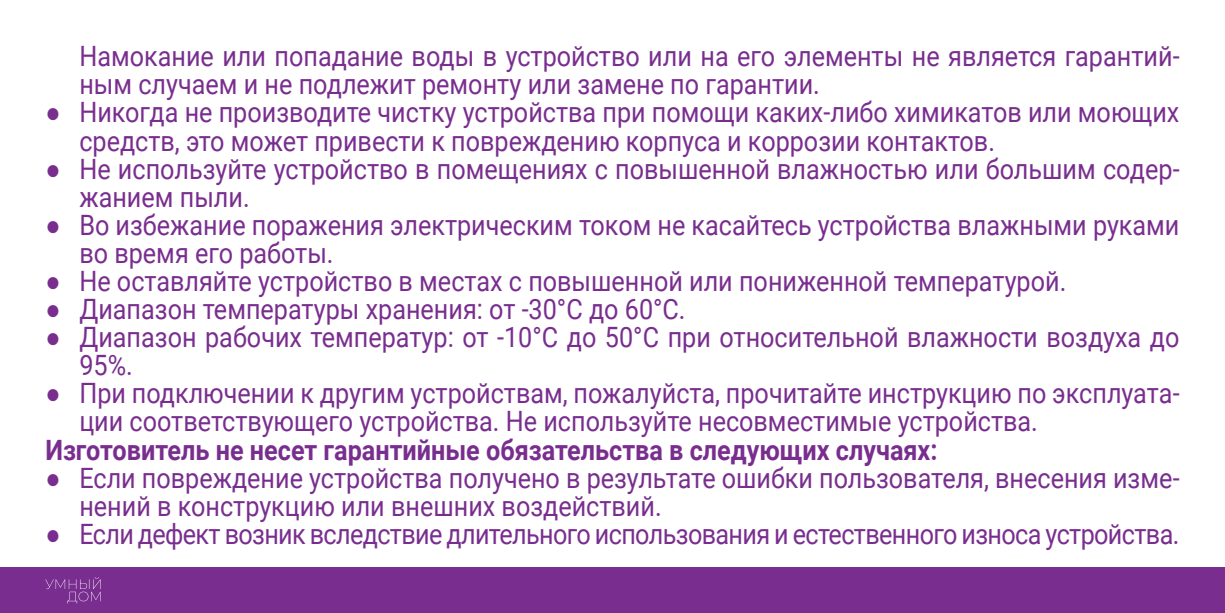
<style>
.page{position:relative;width:1225px;height:613px;background:#fff}
.page>*{position:absolute;margin:0;border:0;box-sizing:border-box;transform-origin:0 0}
.t1{font:28px/28px "Roboto";color:#792e8f;scale:.9 1}
.t2{font:28px "Roboto";letter-spacing:-.025em;color:#792e8f;scale:.9 1}
.t3{font:700 28px "Roboto";color:#792e8f;scale:.9 1}
.s1{font-family:"Arial"}
</style>
<div class="page">
<div style="left:0;top:567px;width:1225px;height:45px;background:#792e8f"></div>
<svg style="left:45px;top:577px;width:56px;height:26px"></svg>
<p class="t1" style="left:79px;top:41px;width:1224px">Намокание или попадание воды в устройство или на его элементы не является гарантий&shy;ным случаем и не подлежит ремонту или замене по гарантии.</p>
<p class="t1" style="left:79px;top:97px;width:1223px;text-indent:-34px"><span class="s1">●</span> Никогда не производите чистку устройства при помощи каких-либо химикатов или моющих средств, это может привести к повреждению корпуса и коррозии контактов.</p>
<p class="t1" style="left:79px;top:153px;width:1224px;text-indent:-34px"><span class="s1">●</span> Не используйте устройство в помещениях с повышенной влажностью или большим содер&shy;жанием пыли.</p>
<p class="t1" style="left:79px;top:209px;width:1223px;text-indent:-34px"><span class="s1">●</span> Во избежание поражения электрическим током не касайтесь устройства влажными руками во время его работы.</p>
<p class="t1" style="left:45px;top:265px;width:1136px"><span class="s1">●</span> Не оставляйте устройство в местах с повышенной или пониженной температурой.</p>
<p class="t1" style="left:45px;top:293px;width:713px"><span class="s1">●</span> Диапазон температуры хранения: от -30°С до 60°С.</p>
<p class="t1" style="left:79px;top:321px;width:1223px;text-indent:-34px"><span class="s1">●</span> Диапазон рабочих температур: от -10°С до 50°С при относительной влажности воздуха до<br>95%.</p>
<p class="t1" style="left:79px;top:377px;width:1224px;text-indent:-34px"><span class="s1">●</span> При подключении к другим устройствам, пожалуйста, прочитайте инструкцию по эксплуата&shy;ции соответствующего устройства. Не используйте несовместимые устройства.</p>
<p class="t3" style="left:45px;top:430px;width:993px">Изготовитель не несет гарантийные обязательства в следующих случаях:</p>
<p class="t1" style="left:79px;top:462px;width:1224px;text-indent:-34px"><span class="s1">●</span> Если повреждение устройства получено в результате ошибки пользователя, внесения изме&shy;нений в конструкцию или внешних воздействий.</p>
<p class="t2" style="left:45px;top:514px;width:1261px"><span class="s1">●</span> Если дефект возник вследствие длительного использования и естественного износа устройства.</p>
</div>
